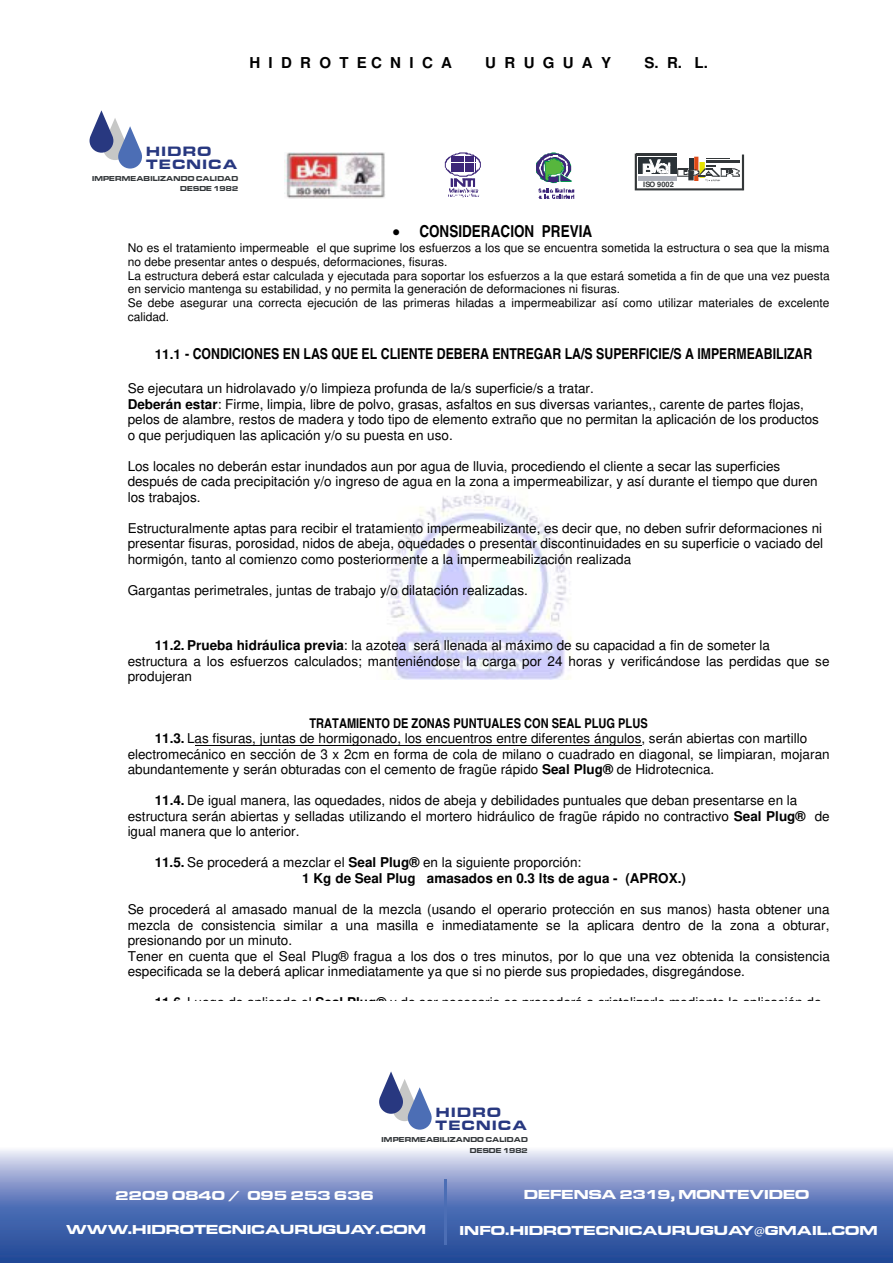
<style>
.page{position:relative;width:893px;height:1263px;background:#fff}
.page>*{position:absolute;margin:0;border:0;box-sizing:border-box;transform-origin:0 0}
.t1{font:700 condensed 16.5px "Helvetica";color:#000}
.t2{font:700 condensed 15px "Helvetica";color:#000}
.t3{font:700 15px "Helvetica";color:#000}
.t4{font:700 expanded 14.1px/12.3px "Eurostile MN";letter-spacing:.105em;color:#283880}
.t5{font:13.5px/15.6px "Helvetica";color:#000}
.t6{font:700 13.5px/15.6px "Helvetica";color:#000}
.t7{font:700 expanded 13.5px "Eurostile MN";letter-spacing:.005em;color:#fff;scale:1.08 1}
.t8{font:700 condensed 13.5px "Helvetica";color:#000}
.t9{font:700 expanded 13.5px "Eurostile MN";letter-spacing:.005em;color:#fff;scale:1.07 1}
.t10{font:700 expanded 13.5px "Eurostile MN";letter-spacing:.005em;color:#fff;scale:1.09 1}
.t11{font:12px/13.8px "Helvetica";color:#000}
.t12{font:700 expanded 7.35px/10.5px "Eurostile MN";letter-spacing:.025em;color:#34383b;text-align:right;scale:.92 1}
.t13{font:700 7.35px "Helvetica";letter-spacing:.005em;color:#333739}
.s1{font-stretch:normal;font-size:13.5px}
.s2{font-weight:700}
.s3{font-weight:400}
.s4{font-family:"Myriad Pro";font-weight:400;font-stretch:normal}
</style>
<div class="page">
<img style="left:386px;top:494px;width:185px;height:186px">
<img style="left:284px;top:152px;width:101px;height:47px">
<svg style="left:445px;top:152px;width:36px;height:46px"></svg>
<svg style="left:536px;top:152px;width:38px;height:47px"></svg>
<svg style="left:634px;top:154px;width:110px;height:36px"></svg>
<hr style="left:194px;top:745px;width:447px;height:1px;background:#000">
<svg style="left:0;top:1150px;width:892px;height:113px;background:#6881bc"></svg>
<hr style="left:444px;top:1179px;width:3px;height:66px;background:#4c6eb5">
<svg style="left:379px;top:1071px;width:52px;height:59px"></svg>
<svg style="left:89px;top:110px;width:53px;height:59px"></svg>
<p class="t3" style="left:249px;top:54px;width:204px">H I D R O T E C N I C A</p>
<p class="t3" style="left:485px;top:54px;width:127px">U R U G U A Y</p>
<p class="t3" style="left:644px;top:54px;width:65px">S. R. L.</p>
<p class="t4" style="left:146px;top:146px;width:93px">HIDRO<br>TECNICA</p>
<p class="t12" style="left:92px;top:173px;width:160px">IMPERMEABILIZANDO CALIDAD<br>DESDE 1982</p>
<p class="t13" style="left:643px;top:181px;width:32px">ISO 9002</p>
<p class="t1" style="left:419px;top:222px;width:174px">CONSIDERACION PREVIA</p>
<p class="t11" style="left:128px;top:242px;width:703px">No es el tratamiento impermeable el que suprime los esfuerzos a los que se encuentra sometida la estructura o sea que la misma no debe presentar antes o después, deformaciones, fisuras.<br>La estructura deberá estar calculada y ejecutada para soportar los esfuerzos a la que estará sometida a fin de que una vez puesta en servicio mantenga su estabilidad, y no permita la generación de deformaciones ni fisuras.<br>Se debe asegurar una correcta ejecución de las primeras hiladas a impermeabilizar así como utilizar materiales de excelente calidad.</p>
<p class="t2" style="left:155px;top:345px;width:659px"><span class="s1">11.1</span> - CONDICIONES EN LAS QUE EL CLIENTE DEBERA ENTREGAR LA/S SUPERFICIE/S A IMPERMEABILIZAR</p>
<p class="t5" style="left:128px;top:382px;width:692px">Se ejecutara un hidrolavado y/o limpieza profunda de la/s superficie/s a tratar.<br><span class="s2">Deberán estar</span>: Firme, limpia, libre de polvo, grasas, asfaltos en sus diversas variantes,, carente de partes flojas, pelos de alambre, restos de madera y todo tipo de elemento extraño que no permitan la aplicación de los productos o que perjudiquen las aplicación y/o su puesta en uso.</p>
<p class="t5" style="left:128px;top:459px;width:691px">Los locales no deberán estar inundados aun por agua de lluvia, procediendo el cliente a secar las superficies después de cada precipitación y/o ingreso de agua en la zona a impermeabilizar, y así durante el tiempo que duren los trabajos.</p>
<p class="t5" style="left:128px;top:522px;width:697px;text-align:justify">Estructuralmente aptas para recibir el tratamiento impermeabilizante, es decir que, no deben sufrir deformaciones ni presentar fisuras, porosidad, nidos de abeja, oquedades o presentar discontinuidades en su superficie o vaciado del hormigón, tanto al comienzo como posteriormente a la impermeabilización realizada</p>
<p class="t5" style="left:128px;top:584px;width:401px">Gargantas perimetrales, juntas de trabajo y/o dilatación realizadas.</p>
<p class="t5" style="left:128px;top:639px;width:703px;text-indent:27px"><span class="s2">11.2. Prueba hidráulica previa</span>: la azotea será llenada al máximo de su capacidad a fin de someter la estructura a los esfuerzos calculados; manteniéndose la carga por 24 horas y verificándose las perdidas que se produjeran</p>
<p class="t8" style="left:309px;top:715px;width:340px">TRATAMIENTO DE ZONAS PUNTUALES CON SEAL PLUG PLUS</p>
<p class="t5" style="left:155px;top:732px;width:654px"><span class="s2">11.3.</span> Las fisuras, juntas de hormigonado, los encuentros entre diferentes ángulos, serán abiertas con martillo</p>
<p class="t5" style="left:128px;top:747px;width:703px">electromecánico en sección de 3 x 2cm en forma de cola de milano o cuadrado en diagonal, se limpiaran, mojaran</p>
<p class="t5" style="left:128px;top:763px;width:588px">abundantemente y serán obturadas con el cemento de fragüe rápido <span class="s2">Seal Plug®</span> de Hidrotecnica.</p>
<p class="t5" style="left:128px;top:794px;width:703px;text-indent:27px"><span class="s2">11.4.</span> De igual manera, las oquedades, nidos de abeja y debilidades puntuales que deban presentarse en la estructura serán abiertas y selladas utilizando el mortero hidráulico de fragüe rápido no contractivo <span class="s2">Seal Plug®</span> de igual manera que lo anterior.</p>
<p class="t6" style="left:302px;top:855px;width:385px;text-indent:-148px">11.5. <span class="s3">Se procederá a mezclar el</span> Seal Plug® <span class="s3">en la siguiente proporción:<br></span>1 Kg de Seal Plug amasados en 0.3 lts de agua - (APROX.)</p>
<p class="t5" style="left:128px;top:903px;width:703px">Se procederá al amasado manual de la mezcla (usando el operario protección en sus manos) hasta obtener una mezcla de consistencia similar a una masilla e inmediatamente se la aplicara dentro de la zona a obturar, presionando por un minuto.<br>Tener en cuenta que el Seal Plug® fragua a los dos o tres minutos, por lo que una vez obtenida la consistencia especificada se la deberá aplicar inmediatamente ya que si no pierde sus propiedades, disgregándose.</p>
<p class="t5" style="left:155px;top:996px;width:668px"><span class="s2">11.6.</span> Luego de aplicado el <span class="s2">Seal Plug®</span> y de ser necesario se procederá a cristalizarlo mediante la aplicación de</p>
<p class="t4" style="left:435px;top:1107px;width:93px">HIDRO<br>TECNICA</p>
<p class="t12" style="left:381px;top:1134px;width:160px">IMPERMEABILIZANDO CALIDAD<br>DESDE 1982</p>
<p class="t10" style="left:115px;top:1188px;width:239px">2209 0840 / 095 253 636</p>
<p class="t9" style="left:524px;top:1187px;width:268px">DEFENSA 2319, MONTEVIDEO</p>
<p class="t7" style="left:66px;top:1222px;width:335px">WWW.HIDROTECNICAURUGUAY.COM</p>
<p class="t7" style="left:459px;top:1223px;width:389px">INFO.HIDROTECNICAURUGUAY<span class="s4">@</span>GMAIL.COM</p>
</div>
